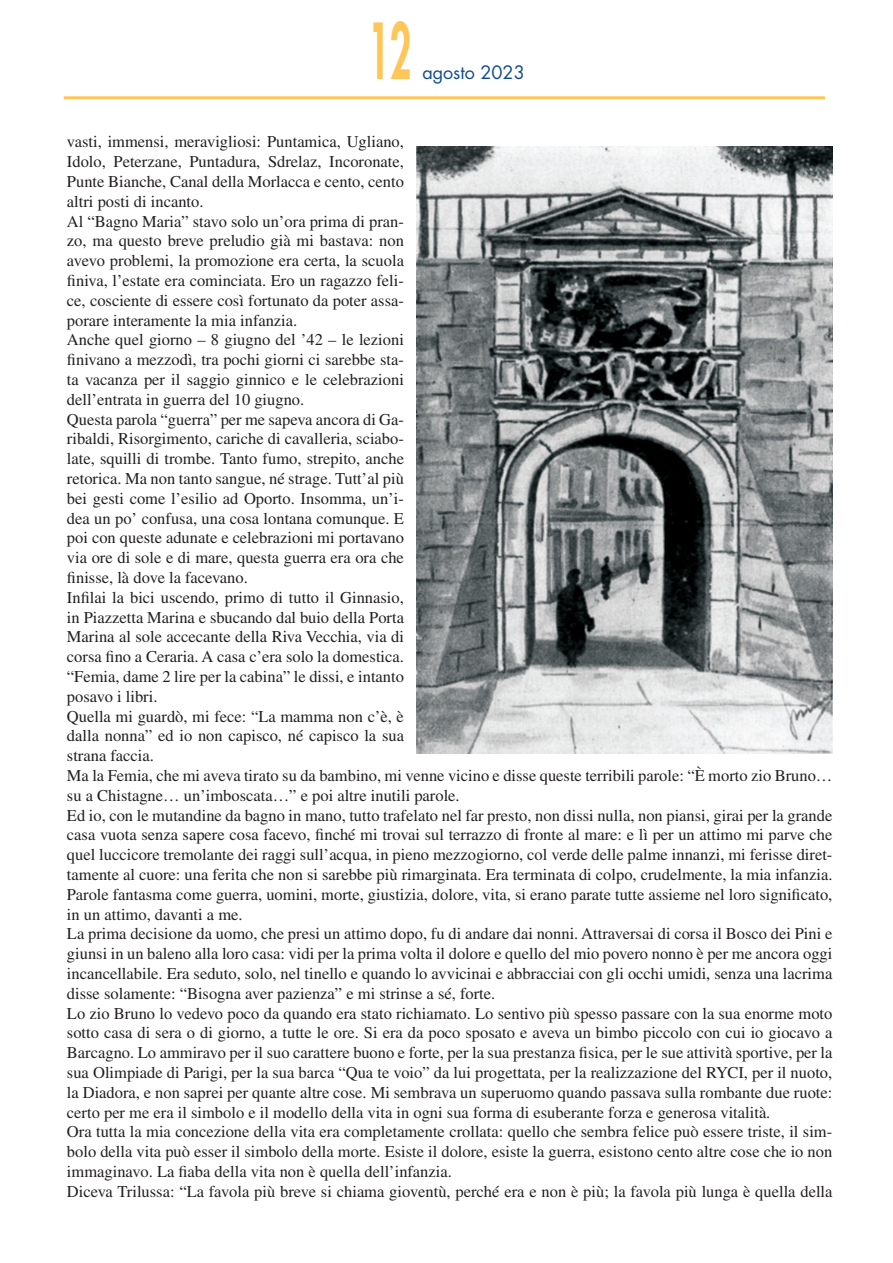
<style>
.page{position:relative;width:893px;height:1263px;background:#fff}
.page>*{position:absolute;margin:0;border:0;box-sizing:border-box;transform-origin:0 0}
.t1{font:800 75px "Futura Std";color:#fec658;scale:.5 1}
.t2{font:18px "Futura Std";color:#0f4b92}
.t3{font:16.5px/19.8px "Times LT Std";color:#231f20}
</style>
<div class="page">
<hr style="left:64px;top:96px;width:761px;height:3px;background:#fec658">
<img style="left:417px;top:146px;width:415px;height:607px">
<h1 class="t1" style="left:368px;top:4px;width:88px">12</h1>
<p class="t2" style="left:422px;top:61px;width:104px">agosto 2023</p>
<p class="t3" style="left:67px;top:132px;width:767px">vasti, immensi, meravigliosi: Puntamica, Ugliano,<br>Idolo, Peterzane, Puntadura, Sdrelaz, Incoronate,<br>Punte Bianche, Canal della Morlacca e cento, cento<br>altri posti di incanto.<br>Al “Bagno Maria” stavo solo un’ora prima di pran-<br>zo, ma questo breve preludio già mi bastava: non<br>avevo problemi, la promozione era certa, la scuola<br>finiva, l’estate era cominciata. Ero un ragazzo feli-<br>ce, cosciente di essere così fortunato da poter assa-<br>porare interamente la mia infanzia.<br>Anche quel giorno – 8 giugno del ’42 – le lezioni<br>finivano a mezzodì, tra pochi giorni ci sarebbe sta-<br>ta vacanza per il saggio ginnico e le celebrazioni<br>dell’entrata in guerra del 10 giugno.<br>Questa parola “guerra” per me sapeva ancora di Ga-<br>ribaldi, Risorgimento, cariche di cavalleria, sciabo-<br>late, squilli di trombe. Tanto fumo, strepito, anche<br>retorica. Ma non tanto sangue, né strage. Tutt’al più<br>bei gesti come l’esilio ad Oporto. Insomma, un’i-<br>dea un po’ confusa, una cosa lontana comunque. E<br>poi con queste adunate e celebrazioni mi portavano<br>via ore di sole e di mare, questa guerra era ora che<br>finisse, là dove la facevano.<br>Infilai la bici uscendo, primo di tutto il Ginnasio,<br>in Piazzetta Marina e sbucando dal buio della Porta<br>Marina al sole accecante della Riva Vecchia, via di<br>corsa fino a Ceraria. A casa c’era solo la domestica.<br>“Femia, dame 2 lire per la cabina” le dissi, e intanto<br>posavo i libri.<br>Quella mi guardò, mi fece: “La mamma non c’è, è<br>dalla nonna” ed io non capisco, né capisco la sua<br>strana faccia.<br>Ma la Femia, che mi aveva tirato su da bambino, mi venne vicino e disse queste terribili parole: “È morto zio Bruno… su a Chistagne… un’imboscata…” e poi altre inutili parole.<br>Ed io, con le mutandine da bagno in mano, tutto trafelato nel far presto, non dissi nulla, non piansi, girai per la grande casa vuota senza sapere cosa facevo, finché mi trovai sul terrazzo di fronte al mare: e lì per un attimo mi parve che quel luccicore tremolante dei raggi sull’acqua, in pieno mezzogiorno, col verde delle palme innanzi, mi ferisse diret&shy;tamente al cuore: una ferita che non si sarebbe più rimarginata. Era terminata di colpo, crudelmente, la mia infanzia.<br>Parole fantasma come guerra, uomini, morte, giustizia, dolore, vita, si erano parate tutte assieme nel loro significato, in un attimo, davanti a me.<br>La prima decisione da uomo, che presi un attimo dopo, fu di andare dai nonni. Attraversai di corsa il Bosco dei Pini e giunsi in un baleno alla loro casa: vidi per la prima volta il dolore e quello del mio povero nonno è per me ancora oggi incancellabile. Era seduto, solo, nel tinello e quando lo avvicinai e abbracciai con gli occhi umidi, senza una lacrima disse solamente: “Bisogna aver pazienza” e mi strinse a sé, forte.<br>Lo zio Bruno lo vedevo poco da quando era stato richiamato. Lo sentivo più spesso passare con la sua enorme moto sotto casa di sera o di giorno, a tutte le ore. Si era da poco sposato e aveva un bimbo piccolo con cui io giocavo a Barcagno. Lo ammiravo per il suo carattere buono e forte, per la sua prestanza fisica, per le sue attività sportive, per la sua Olimpiade di Parigi, per la sua barca “Qua te voio” da lui progettata, per la realizzazione del RYCI, per il nuoto, la Diadora, e non saprei per quante altre cose. Mi sembrava un superuomo quando passava sulla rombante due ruote: certo per me era il simbolo e il modello della vita in ogni sua forma di esuberante forza e generosa vitalità.<br>Ora tutta la mia concezione della vita era completamente crollata: quello che sembra felice può essere triste, il sim&shy;bolo della vita può esser il simbolo della morte. Esiste il dolore, esiste la guerra, esistono cento altre cose che io non immaginavo. La fiaba della vita non è quella dell’infanzia.<br>Diceva Trilussa: “La favola più breve si chiama gioventù, perché era e non è più; la favola più lunga è quella della</p>
</div>
